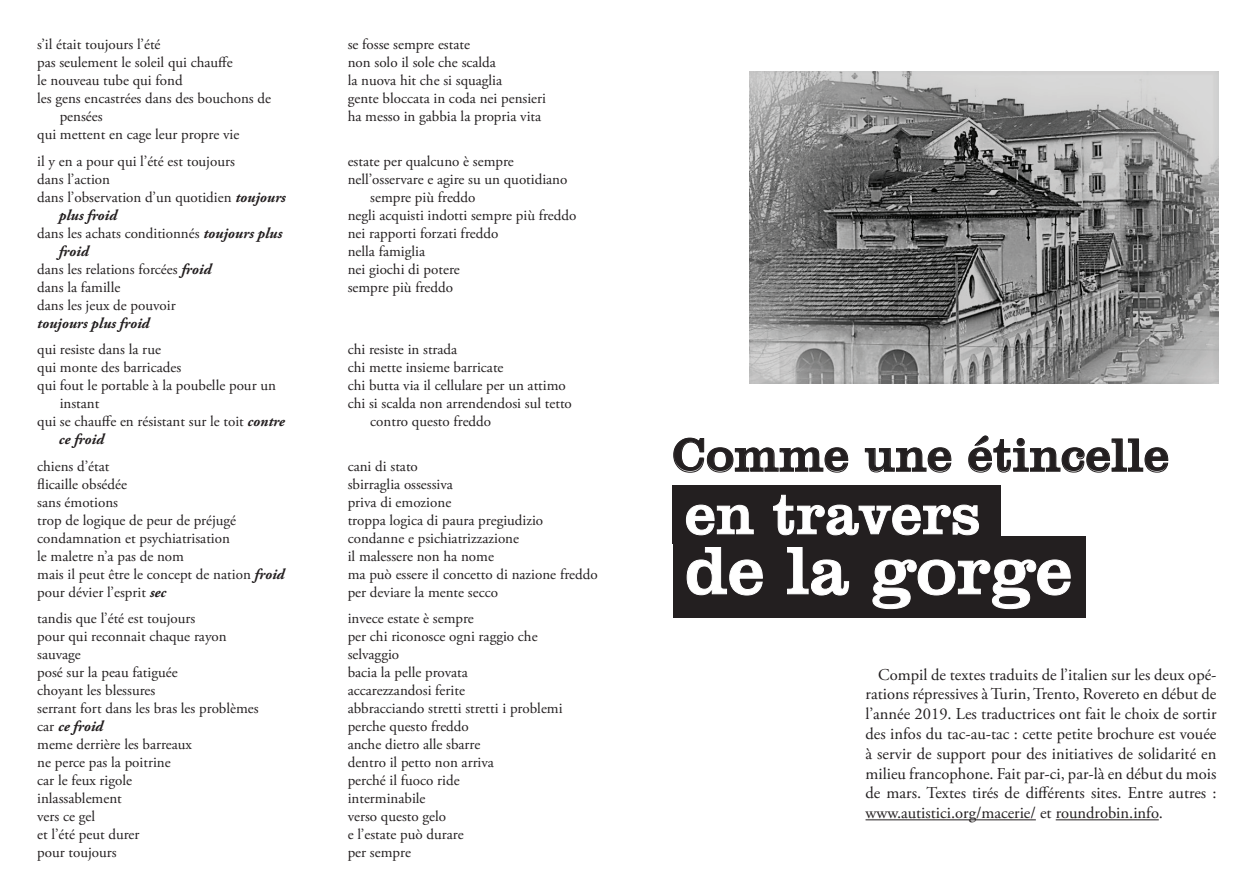
<style>
.page{position:relative;width:1259px;height:893px;background:#fff}
.page>*{position:absolute;margin:0;border:0;box-sizing:border-box;transform-origin:0 0}
.t1{font:69px "Clarendon BT";color:#fff}
.t2{font:58.5px "Clarendon BT";color:#fff}
.t3{font:48px "Clarendon BT";color:#231f20}
.t4{font:16.5px/19.8px "Adobe Garamond Pro";color:#231f20;text-align:justify}
.t5{font:15px/18px "Adobe Garamond Pro";color:#231f20}
.t6{font:italic 700 15px "Adobe Garamond Pro";color:#231f20}
.s1{font-weight:700;font-style:italic}
</style>
<div class="page">
<div style="left:673px;top:485px;width:328px;height:59px;background:#231f20"></div>
<div style="left:673px;top:536px;width:412px;height:82px;background:#231f20"></div>
<img style="left:750px;top:71px;width:468px;height:313px">
<svg style="left:673px;top:438px;width:175px;height:35px"></svg>
<svg style="left:865px;top:447px;width:86px;height:26px"></svg>
<svg style="left:968px;top:436px;width:200px;height:37px"></svg>
<svg style="left:686px;top:505px;width:67px;height:30px"></svg>
<svg style="left:773px;top:495px;width:206px;height:40px"></svg>
<svg style="left:686px;top:547px;width:77px;height:48px"></svg>
<svg style="left:787px;top:547px;width:62px;height:48px"></svg>
<svg style="left:872px;top:559px;width:198px;height:50px"></svg>
<hr style="left:865px;top:819px;width:171px;height:1px;background:#231f20">
<hr style="left:1055px;top:819px;width:103px;height:1px;background:#231f20">
<p class="t5" style="left:37px;top:36px;width:125px">s’il était toujours l’été</p>
<p class="t5" style="left:37px;top:54px;width:197px">pas seulement le soleil qui chauffe</p>
<p class="t5" style="left:37px;top:72px;width:147px">le nouveau tube qui fond</p>
<p class="t5" style="left:37px;top:90px;width:235px">les gens encastrées dans des bouchons de</p>
<p class="t5" style="left:60px;top:108px;width:44px">pensées</p>
<p class="t5" style="left:37px;top:126px;width:204px">qui mettent en cage leur propre vie</p>
<p class="t5" style="left:37px;top:152px;width:199px">il y en a pour qui l’été est toujours</p>
<p class="t5" style="left:37px;top:170px;width:74px">dans l’action</p>
<p class="t5" style="left:37px;top:188px;width:250px">dans l’observation d’un quotidien <span class="s1">toujours</span></p>
<p class="t6" style="left:59px;top:206px;width:60px">plus froid</p>
<p class="t5" style="left:37px;top:224px;width:246px">dans les achats conditionnés <span class="s1">toujours plus</span></p>
<p class="t6" style="left:59px;top:242px;width:31px">froid</p>
<p class="t5" style="left:37px;top:260px;width:176px">dans les relations forcées <span class="s1">froid</span></p>
<p class="t5" style="left:37px;top:278px;width:85px">dans la famille</p>
<p class="t5" style="left:37px;top:296px;width:140px">dans les jeux de pouvoir</p>
<p class="t6" style="left:37px;top:314px;width:114px">toujours plus froid</p>
<p class="t5" style="left:37px;top:341px;width:125px">qui resiste dans la rue</p>
<p class="t5" style="left:37px;top:359px;width:146px">qui monte des barricades</p>
<p class="t5" style="left:37px;top:377px;width:240px">qui fout le portable à la poubelle pour un</p>
<p class="t5" style="left:60px;top:395px;width:41px">instant</p>
<p class="t5" style="left:37px;top:413px;width:249px">qui se chauffe en résistant sur le toit <span class="s1">contre</span></p>
<p class="t6" style="left:59px;top:431px;width:47px">ce froid</p>
<p class="t5" style="left:37px;top:457px;width:249px">chiens d’état<br>flicaille obsédée<br>sans émotions<br>trop de logique de peur de préjugé condamnation et psychiatrisation<br>le maletre n’a pas de nom<br>mais il peut être le concept de nation <span class="s1">froid </span>pour dévier l’esprit <span class="s1">sec</span></p>
<p class="t5" style="left:37px;top:610px;width:223px">tandis que l’été est toujours<br>pour qui reconnait chaque rayon sauvage<br>posé sur la peau fatiguée<br>choyant les blessures<br>serrant fort dans les bras les problèmes car <span class="s1">ce froid<br></span>meme derrière les barreaux<br>ne perce pas la poitrine<br>car le feux rigole<br>inlassablement<br>vers ce gel<br>et l’été peut durer<br>pour toujours</p>
<p class="t5" style="left:348px;top:36px;width:200px">se fosse sempre estate<br>non solo il sole che scalda<br>la nuova hit che si squaglia<br>gente bloccata in coda nei pensieri ha messo in gabbia la propria vita</p>
<p class="t5" style="left:348px;top:152px;width:168px">estate per qualcuno è sempre</p>
<p class="t5" style="left:348px;top:170px;width:221px">nell’osservare e agire su un quotidiano</p>
<p class="t5" style="left:370px;top:188px;width:107px">sempre più freddo</p>
<p class="t5" style="left:348px;top:206px;width:230px">negli acquisti indotti sempre più freddo</p>
<p class="t5" style="left:348px;top:224px;width:152px">nei rapporti forzati freddo</p>
<p class="t5" style="left:348px;top:242px;width:79px">nella famiglia</p>
<p class="t5" style="left:348px;top:260px;width:114px">nei giochi di potere</p>
<p class="t5" style="left:348px;top:278px;width:107px">sempre più freddo</p>
<p class="t5" style="left:348px;top:341px;width:111px">chi resiste in strada</p>
<p class="t5" style="left:348px;top:359px;width:157px">chi mette insieme barricate</p>
<p class="t5" style="left:348px;top:377px;width:220px">chi butta via il cellulare per un attimo</p>
<p class="t5" style="left:348px;top:395px;width:226px">chi si scalda non arrendendosi sul tetto</p>
<p class="t5" style="left:370px;top:413px;width:122px">contro questo freddo</p>
<p class="t5" style="left:348px;top:457px;width:251px">cani di stato<br>sbirraglia ossessiva<br>priva di emozione<br>troppa logica di paura pregiudizio condanne e psichiatrizzazione<br>il malessere non ha nome<br>ma può essere il concetto di nazione freddo per deviare la mente secco</p>
<p class="t5" style="left:348px;top:610px;width:216px">invece estate è sempre<br>per chi riconosce ogni raggio che selvaggio<br>bacia la pelle provata<br>accarezzandosi ferite<br>abbracciando stretti stretti i problemi perche questo freddo<br>anche dietro alle sbarre<br>dentro il petto non arriva<br>perché il fuoco ride<br>interminabile<br>verso questo gelo<br>e l’estate può durare<br>per sempre</p>
<h3 class="t3" style="left:672px;top:425px;width:499px">Comme une étincelle</h3>
<h2 class="t2" style="left:685px;top:477px;width:297px">en travers</h2>
<h1 class="t1" style="left:685px;top:527px;width:389px">de la gorge</h1>
<p class="t4" style="left:865px;top:665px;width:352px;text-indent:13px">Compil de textes traduits de l’italien sur les deux opé&shy;rations répressives à Turin, Trento, Rovereto en début de l’année 2019. Les traductrices ont fait le choix de sortir des infos du tac-au-tac : cette petite brochure est vouée à servir de support pour des initiatives de solidarité en milieu francophone. Fait par-ci, par-là en début du mois de mars. Textes tirés de différents sites. Entre autres : www.autistici.org/macerie/ et roundrobin.info.</p>
</div>
